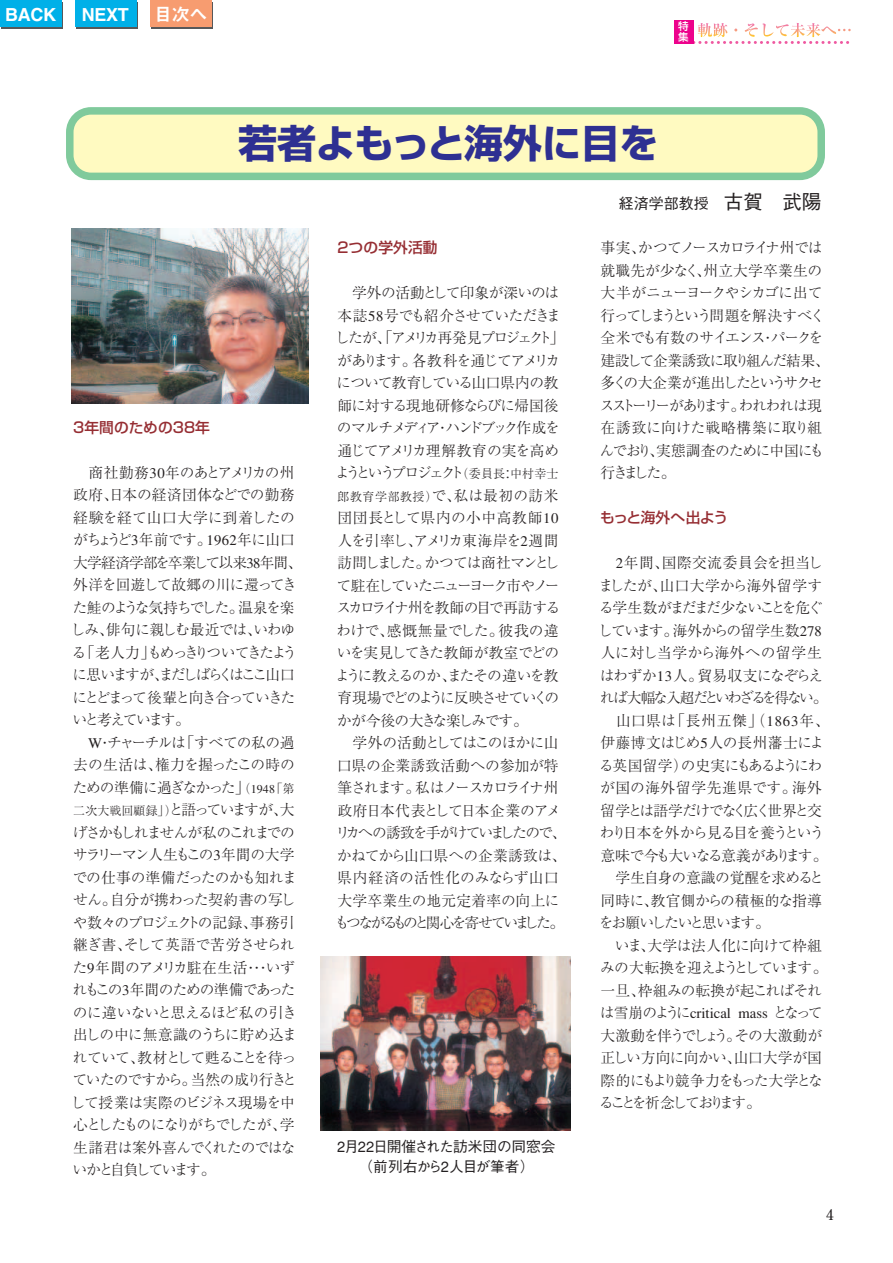
<style>
.page{position:relative;width:893px;height:1263px;background:#fff}
.page>*{position:absolute;margin:0;border:0;box-sizing:border-box;transform-origin:0 0}
.t1{font:700 39px "Shin Go";letter-spacing:-.01em;color:#2e3092}
.t2{font:18px "Midashi Go MB31";letter-spacing:-.02em;color:#fff}
.t3{font:500 15px "Gothic BBB";color:#231f20}
.t4{font:700 15px "Futo Min A101";color:#231f20;scale:1.04 1}
.t5{font:300 14.7px/22.5px "Ryumin";letter-spacing:-.065em;color:#231f20}
.t6{font:300 14.7px "Ryumin";color:#231f20}
.t7{font:300 14.7px "Ryumin";letter-spacing:-.03em;color:#231f20}
.t8{font:300 14.7px "Ryumin";letter-spacing:-.025em;color:#231f20}
.t9{font:300 14.7px "Ryumin";letter-spacing:.02em;color:#231f20}
.t10{font:300 14.7px "Ryumin";letter-spacing:-.14em;color:#231f20}
.t11{font:500 14.7px/20.2px "Gothic BBB";letter-spacing:-.035em;color:#231f20;text-align:center}
.t12{font:300 14.7px "Ryumin";letter-spacing:-.145em;color:#231f20}
.t13{font:500 14.7px "Shin Go";color:#962e33}
.t14{font:300 14.7px "Ryumin";letter-spacing:-.13em;color:#231f20}
.t15{font:300 14.7px "Ryumin";letter-spacing:.055em;color:#231f20}
.t16{font:300 14.7px "Ryumin";letter-spacing:-.095em;color:#231f20}
.t17{font:300 14.7px "Ryumin";letter-spacing:-.155em;color:#231f20}
.t18{font:300 14.7px "Ryumin";letter-spacing:-.09em;color:#231f20}
.t19{font:300 14.7px "Ryumin";letter-spacing:-.11em;color:#231f20}
.t20{font:300 14.7px "Ryumin";letter-spacing:.035em;color:#231f20}
.t21{font:300 14.7px "Ryumin";letter-spacing:-.035em;color:#231f20}
.t22{font:300 14.7px "Ryumin";letter-spacing:-.015em;color:#231f20}
.t23{font:300 14.7px "Ryumin";letter-spacing:-.02em;color:#231f20}
.t24{font:300 14.7px "Ryumin";letter-spacing:.045em;color:#231f20}
.t25{font:300 14.7px "Ryumin";letter-spacing:-.18em;color:#231f20}
.t26{font:500 14.7px "Shin Go";letter-spacing:-.03em;color:#962e33}
.t27{font:500 10.5px/10.5px "Shin Go";color:#fff}
.s1{font-size:19.5px}
.s2{font-size:12px}
</style>
<div class="page">
<div style="left:66px;top:107px;width:759px;height:73px;background:#fffac1;border:8px solid #80ca9c;border-radius:21px"></div>
<img style="left:71px;top:229px;width:237px;height:175px">
<img style="left:320px;top:957px;width:250px;height:174px">
<div style="left:674px;top:20px;width:19px;height:24px;background:#ed028c"></div>
<svg style="left:693px;top:23px;width:158px;height:21px"></svg>
<div style="left:1px;top:2px;width:62px;height:26px;background:#00b0e8"></div>
<div style="left:76px;top:2px;width:62px;height:26px;background:#00b0e8"></div>
<div style="left:151px;top:2px;width:62px;height:26px;background:#f79c70"></div>
<div style="left:0;top:0;width:61px;height:27px;background:#00b0e8"></div>
<div style="left:75px;top:0;width:61px;height:27px;background:#00b0e8"></div>
<div style="left:150px;top:0;width:61px;height:27px;background:#f79c70"></div>
<p class="t2" style="left:5px;top:7px;width:52px">BACK</p>
<p class="t2" style="left:82px;top:7px;width:48px">NEXT</p>
<p class="t2" style="left:154px;top:7px;width:55px">目次へ</p>
<p class="t27" style="left:678px;top:22px;width:12px">特集</p>
<p class="t1" style="left:238px;top:129px;width:422px">若者よもっと海外に目を</p>
<p class="t3" style="left:619px;top:197px;width:204px">経済学部教授　<span class="s1">古賀　武陽</span></p>
<p class="t13" style="left:73px;top:422px;width:138px">3年間のための38年</p>
<p class="t5" style="left:71px;top:463px;width:233px">　商社勤務30年のあとアメリカの州政府、日本の経済団体などでの勤務経験を経て山口大学に到着したのがちょうど3年前です。1962年に山口大学経済学部を卒業して以来38年間、外洋を回遊して故郷の川に還ってきた鮭のような気持ちでした。温泉を楽しみ、俳句に親しむ最近では、いわゆる「老人力」もめっきりついてきたように思いますが、まだしばらくはここ山口にとどまって後輩と向き合っていきたいと考えています。<br>　W・チャーチルは「すべての私の過去の生活は、権力を握ったこの時のための準備に過ぎなかった」<span class="s2">（1948「第二次大戦回顧録」）</span>と語っていますが、大げさかもしれませんが私のこれまでのサラリーマン人生もこの3年間の大学での仕事の準備だったのかも知れません。自分が携わった契約書の写しや数々のプロジェクトの記録、事務引継ぎ書、そして英語で苦労させられた9年間のアメリカ駐在生活・・・いずれもこの3年間のための準備であったのに違いないと思えるほど私の引き出しの中に無意識のうちに貯め込まれていて、教材として甦ることを待っていたのですから。当然の成り行きとして授業は実際のビジネス現場を中心としたものになりがちでしたが、学生諸君は案外喜んでくれたのではないかと自負しています。</p>
<p class="t13" style="left:337px;top:242px;width:102px">2つの学外活動</p>
<p class="t5" style="left:335px;top:283px;width:233px">　学外の活動として印象が深いのは本誌58号でも紹介させていただきましたが、「アメリカ再発見プロジェクト」があります。各教科を通じてアメリカについて教育している山口県内の教師に対する現地研修ならびに帰国後のマルチメディア・ハンドブック作成を通じてアメリカ理解教育の実を高めようというプロジェクト<span class="s2">（委員長：中村幸士郎教育学部教授）</span>で、私は最初の訪米団団長として県内の小中高教師10人を引率し、アメリカ東海岸を2週間訪問しました。かつては商社マンとして駐在していたニューヨーク市やノースカロライナ州を教師の目で再訪するわけで、感慨無量でした。彼我の違いを実見してきた教師が教室でどのように教えるのか、またその違いを教育現場でどのように反映させていくのかが今後の大きな楽しみです。<br>　学外の活動としてはこのほかに山口県の企業誘致活動への参加が特筆されます。私はノースカロライナ州政府日本代表として日本企業のアメリカへの誘致を手がけていましたので、かねてから山口県への企業誘致は、県内経済の活性化のみならず山口大学卒業生の地元定着率の向上にもつながるものと関心を寄せていました。</p>
<p class="t11" style="left:337px;top:1138px;width:220px">2月22日開催された訪米団の同窓会（前列右から2人目が筆者）</p>
<p class="t5" style="left:599px;top:238px;width:231px">事実、かつてノースカロライナ州では就職先が少なく、州立大学卒業生の大半がニューヨークやシカゴに出て行ってしまうという問題を解決すべく全米でも有数のサイエンス・パークを建設して企業誘致に取り組んだ結果、多くの大企業が進出したというサクセスストーリーがあります。われわれは現在誘致に向けた戦略構築に取り組んでおり、実態調査のために中国にも行きました。</p>
<p class="t26" style="left:600px;top:512px;width:129px">もっと海外へ出よう</p>
<p class="t20" style="left:600px;top:557px;width:223px">　2年間、国際交流委員会を担当し</p>
<p class="t9" style="left:598px;top:580px;width:225px">ましたが、山口大学から海外留学す</p>
<p class="t14" style="left:599px;top:602px;width:225px">る学生数がまだまだ少ないことを危ぐ</p>
<p class="t7" style="left:598px;top:625px;width:225px">しています。海外からの留学生数278</p>
<p class="t9" style="left:600px;top:647px;width:223px">人に対し当学から海外への留学生</p>
<p class="t8" style="left:599px;top:670px;width:225px">はわずか13人。貿易収支になぞらえ</p>
<p class="t12" style="left:600px;top:692px;width:229px">れば大幅な入超だといわざるを得ない。</p>
<p class="t15" style="left:616px;top:715px;width:215px">山口県は「長州五傑」（1863年、</p>
<p class="t6" style="left:600px;top:737px;width:225px">伊藤博文はじめ5人の長州藩士によ</p>
<p class="t16" style="left:599px;top:760px;width:224px">る英国留学）の史実にもあるようにわ</p>
<p class="t24" style="left:600px;top:782px;width:223px">が国の海外留学先進県です。海外</p>
<p class="t17" style="left:600px;top:805px;width:223px">留学とは語学だけでなく広く世界と交</p>
<p class="t18" style="left:599px;top:827px;width:227px">わり日本を外から見る目を養うという</p>
<p class="t19" style="left:600px;top:850px;width:228px">意味で今も大いなる意義があります。</p>
<p class="t21" style="left:600px;top:872px;width:225px">　学生自身の意識の覚醒を求めると</p>
<p class="t22" style="left:600px;top:895px;width:223px">同時に、教官側からの積極的な指導</p>
<p class="t10" style="left:599px;top:917px;width:173px">をお願いしたいと思います。</p>
<p class="t7" style="left:600px;top:940px;width:223px">　いま、大学は法人化に向けて枠組</p>
<p class="t5" style="left:600px;top:958px;width:229px">みの大転換を迎えようとしています。</p>
<p class="t8" style="left:600px;top:985px;width:223px">一旦、枠組みの転換が起こればそれ</p>
<p class="t6" style="left:599px;top:1007px;width:224px">は雪崩のようにcritical mass となって</p>
<p class="t5" style="left:600px;top:1026px;width:223px">大激動を伴うでしょう。その大激動が</p>
<p class="t23" style="left:600px;top:1052px;width:223px">正しい方向に向かい、山口大学が国</p>
<p class="t10" style="left:600px;top:1075px;width:224px">際的にもより競争力をもった大学とな</p>
<p class="t25" style="left:599px;top:1097px;width:163px">ることを祈念しております。</p>
<p class="t4" style="left:826px;top:1209px;width:9px">4</p>
</div>
